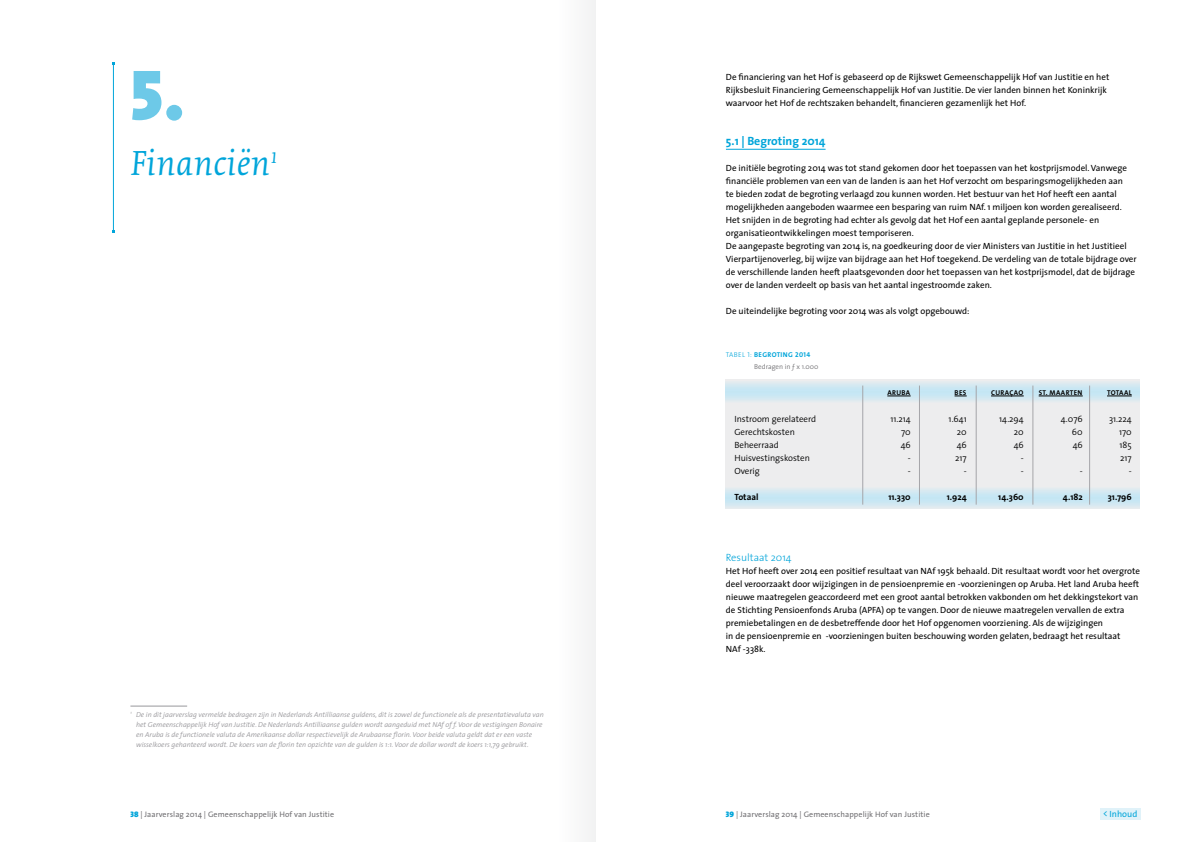
<style>
.page{position:relative;width:1191px;height:842px;background:#fff}
.page>*{position:absolute;margin:0;border:0;box-sizing:border-box;transform-origin:0 0}
.t1{font:72px "The Sans Black Caps";color:#6dc9e8}
.t2{font:36px "Collis Italic Bib";color:#00a5da}
.t3{font:700 12px "The Sans";color:#00a5da}
.t4{font:300 10.5px "The Sans";color:#00a5da}
.t5{font:9px/13px "The Sans";color:#000}
.t6{font:300 9px "The Sans";color:#000}
.t7{font:700 9px "The Sans";color:#000}
.t8{font:9px "The Sans";color:#00a5da}
.t9{font:8px "The Sans";letter-spacing:.01em;color:#717073}
.t10{font:italic 300 7.2px/10px "The Sans";color:#98979b}
.t11{font:7px "The Sans Bold Caps";letter-spacing:.05em;color:#000}
.t12{font:7px "The Sans Bold Caps";letter-spacing:.05em;color:#00a5da}
.t13{font:300 7px "The Sans";color:#717073}
.s1{font-family:"The Sans Light Caps"}
.s2{font-family:"The Sans Black Caps";color:#00a5da}
</style>
<div class="page">
<div style="left:547px;top:0;width:48px;height:842px;background:#fafafa"></div>
<hr style="left:113px;top:63px;width:1px;height:168px;background:#00a5da">
<div style="left:1099px;top:808px;width:41px;height:11px;background:#e0f2f9"></div>
<hr style="left:130px;top:706px;width:57px;height:1px;background:#98979b">
<hr style="left:726px;top:149px;width:99px;height:1px;background:#00a5da">
<div style="left:726px;top:380px;width:414px;height:129px;background:#ededee"></div>
<svg style="left:726px;top:486px;width:414px;height:22px"></svg>
<svg style="left:726px;top:382px;width:414px;height:21px"></svg>
<svg style="left:887px;top:396px;width:23px;height:1px"></svg>
<svg style="left:954px;top:396px;width:12px;height:1px"></svg>
<hr style="left:991px;top:396px;width:32px;height:1px;background:#000">
<hr style="left:1038px;top:396px;width:44px;height:1px;background:#000">
<svg style="left:1107px;top:396px;width:24px;height:1px"></svg>
<hr style="left:919px;top:386px;width:1px;height:119px;background:#a5a5a9">
<hr style="left:862px;top:386px;width:1px;height:119px;background:#a5a5a9">
<hr style="left:976px;top:386px;width:1px;height:119px;background:#a5a5a9">
<hr style="left:1032px;top:386px;width:1px;height:119px;background:#a5a5a9">
<hr style="left:1089px;top:386px;width:1px;height:119px;background:#a5a5a9">
<h1 class="t1" style="left:130px;top:34px;width:56px">5.</h1>
<h2 class="t2" style="left:130px;top:148px;width:149px">Financiën<sup>1</sup></h2>
<p class="t10" style="left:136px;top:709px;width:409px;text-indent:-6px"><sup>1</sup> De in dit jaarverslag vermelde bedragen zijn in Nederlands Antilliaanse guldens, dit is zowel de functionele als de presentatievaluta van het Gemeenschappelijk Hof van Justitie. De Nederlands Antilliaanse gulden wordt aangeduid met NAf of f. Voor de vestigingen Bonaire en Aruba is de functionele valuta de Amerikaanse dollar respectievelijk de Arubaanse florin. Voor beide valuta geldt dat er een vaste wisselkoers gehanteerd wordt. De koers van de florin ten opzichte van de gulden is 1:1. Voor de dollar wordt de koers 1:1,79 gebruikt.</p>
<p class="t5" style="left:726px;top:71px;width:385px">De financiering van het Hof is gebaseerd op de Rijkswet Gemeenschappelijk Hof van Justitie en het<br>Rijksbesluit Financiering Gemeenschappelijk Hof van Justitie. De vier landen binnen het Koninkrijk waarvoor het Hof de rechtszaken behandelt, financieren gezamenlijk het Hof.</p>
<h3 class="t3" style="left:726px;top:131px;width:101px">5.1 | Begroting 2014</h3>
<p class="t5" style="left:726px;top:162px;width:412px">De initiële begroting 2014 was tot stand gekomen door het toepassen van het kostprijsmodel. Vanwege financiële problemen van een van de landen is aan het Hof verzocht om besparingsmogelijkheden aan<br>te bieden zodat de begroting verlaagd zou kunnen worden. Het bestuur van het Hof heeft een aantal mogelijkheden aangeboden waarmee een besparing van ruim NAf. 1 miljoen kon worden gerealiseerd.<br>Het snijden in de begroting had echter als gevolg dat het Hof een aantal geplande personele- en organisatieontwikkelingen moest temporiseren.<br>De aangepaste begroting van 2014 is, na goedkeuring door de vier Ministers van Justitie in het Justitieel Vierpartijenoverleg, bij wijze van bijdrage aan het Hof toegekend. De verdeling van de totale bijdrage over de verschillende landen heeft plaatsgevonden door het toepassen van het kostprijsmodel, dat de bijdrage over de landen verdeelt op basis van het aantal ingestroomde zaken.</p>
<p class="t5" style="left:726px;top:305px;width:245px">De uiteindelijke begroting voor 2014 was als volgt opgebouwd:</p>
<p class="t12" style="left:726px;top:348px;width:86px"><span class="s1">Tabel 1:</span> BEGROTING 2014</p>
<p class="t13" style="left:754px;top:361px;width:66px">Bedragen in ƒ x 1.000</p>
<p class="t11" style="left:887px;top:387px;width:24px">ARUBA</p>
<p class="t11" style="left:954px;top:387px;width:13px">BES</p>
<p class="t11" style="left:991px;top:387px;width:34px">CURAÇAO</p>
<p class="t11" style="left:1038px;top:387px;width:45px">ST. MAARTEN</p>
<p class="t11" style="left:1107px;top:387px;width:26px">TOTAA L</p>
<p class="t6" style="left:734px;top:411px;width:83px">Instroom gerelateerd</p>
<p class="t6" style="left:890px;top:411px;width:22px">11.214</p>
<p class="t6" style="left:948px;top:411px;width:20px">1.641</p>
<p class="t6" style="left:999px;top:411px;width:26px">14.294</p>
<p class="t6" style="left:1060px;top:411px;width:23px">4.076</p>
<p class="t6" style="left:1109px;top:411px;width:24px">31.224</p>
<p class="t6" style="left:734px;top:424px;width:62px">Gerechtskosten</p>
<p class="t6" style="left:901px;top:424px;width:11px">70</p>
<p class="t6" style="left:956px;top:424px;width:11px">20</p>
<p class="t6" style="left:1013px;top:424px;width:11px">20</p>
<p class="t6" style="left:1072px;top:424px;width:12px">60</p>
<p class="t6" style="left:1119px;top:424px;width:14px">170</p>
<p class="t6" style="left:734px;top:437px;width:46px">Beheerraad</p>
<p class="t6" style="left:900px;top:437px;width:11px">46</p>
<p class="t6" style="left:956px;top:437px;width:11px">46</p>
<p class="t6" style="left:1013px;top:437px;width:11px">46</p>
<p class="t6" style="left:1072px;top:437px;width:11px">46</p>
<p class="t6" style="left:1119px;top:437px;width:14px">185</p>
<p class="t6" style="left:734px;top:450px;width:77px">Huisvestingskosten</p>
<p class="t6" style="left:907px;top:450px;width:4px">-</p>
<p class="t6" style="left:955px;top:450px;width:13px">217</p>
<p class="t6" style="left:1020px;top:450px;width:4px">-</p>
<p class="t6" style="left:1120px;top:450px;width:13px">217</p>
<p class="t6" style="left:734px;top:463px;width:27px">Overig</p>
<p class="t6" style="left:907px;top:463px;width:4px">-</p>
<p class="t6" style="left:963px;top:463px;width:4px">-</p>
<p class="t6" style="left:1020px;top:463px;width:4px">-</p>
<p class="t6" style="left:1079px;top:463px;width:4px">-</p>
<p class="t6" style="left:1128px;top:463px;width:4px">-</p>
<p class="t7" style="left:734px;top:489px;width:26px">Totaal</p>
<p class="t7" style="left:888px;top:489px;width:24px">11.330</p>
<p class="t7" style="left:946px;top:489px;width:21px">1.924</p>
<p class="t7" style="left:998px;top:489px;width:27px">14.360</p>
<p class="t7" style="left:1062px;top:489px;width:21px">4.182</p>
<p class="t7" style="left:1107px;top:489px;width:25px">31.796</p>
<p class="t4" style="left:726px;top:549px;width:67px">Resultaat 2014</p>
<p class="t5" style="left:726px;top:565px;width:415px">Het Hof heeft over 2014 een positief resultaat van NAf 195k behaald. Dit resultaat wordt voor het overgrote deel veroorzaakt door wijzigingen in de pensioenpremie en -voorzieningen op Aruba. Het land Aruba heeft nieuwe maatregelen geaccordeerd met een groot aantal betrokken vakbonden om het dekkingstekort van de Stichting Pensioenfonds Aruba (APFA) op te vangen. Door de nieuwe maatregelen vervallen de extra premiebetalingen en de desbetreffende door het Hof opgenomen voorziening. Als de wijzigingen<br>in de pensioenpremie en -voorzieningen buiten beschouwing worden gelaten, bedraagt het resultaat<br>NAf -338k.</p>
<p class="t9" style="left:130px;top:807px;width:205px"><span class="s2">38</span> | Jaarverslag 2014 | Gemeenschappelijk Hof van Justitie</p>
<p class="t9" style="left:726px;top:807px;width:205px"><span class="s2">39</span> | Jaarverslag 2014 | Gemeenschappelijk Hof van Justitie</p>
<p class="t8" style="left:1103px;top:806px;width:36px">&lt; Inhoud</p>
</div>
